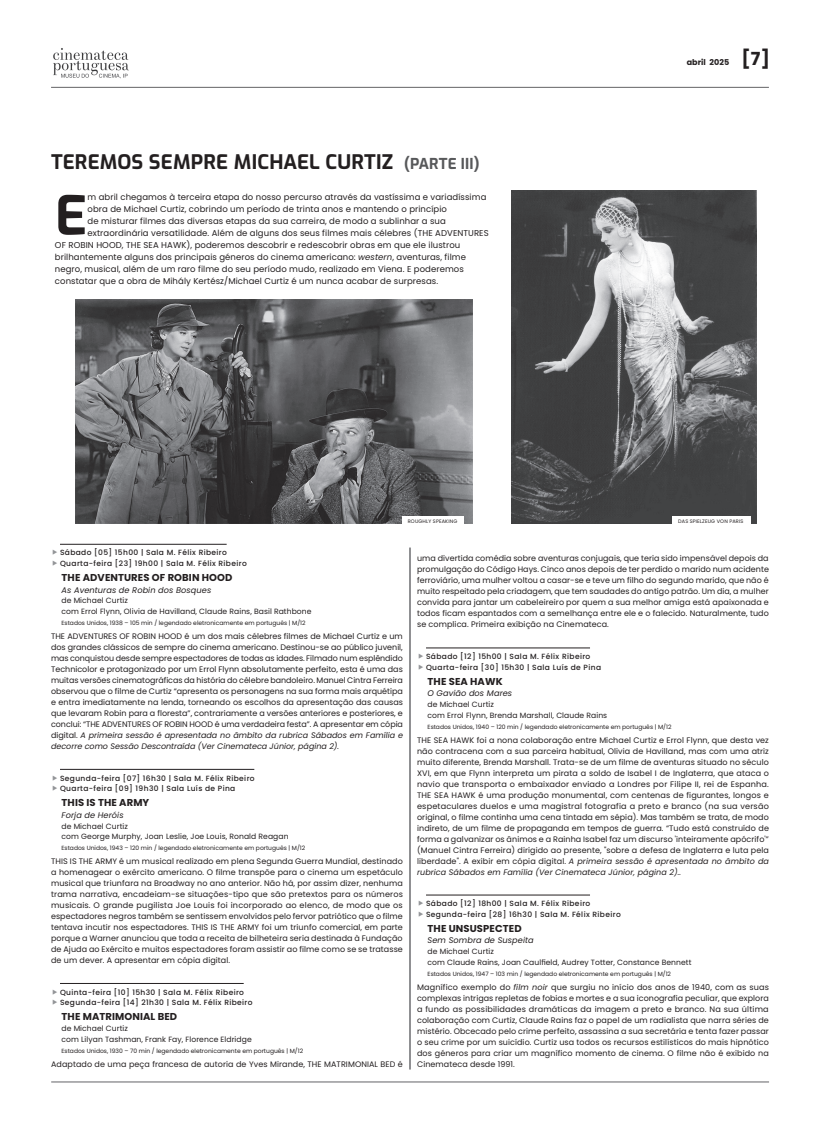
<style>
.page{position:relative;width:820px;height:1134px;background:#fff}
.page>*{position:absolute;margin:0;border:0;box-sizing:border-box;transform-origin:0 0}
.t1{font:700 53.8px "Exo";color:#231f20}
.t2{font:700 20px "Exo";letter-spacing:.01em;color:#231f20}
.t3{font:700 18px "Poppins";color:#231f20}
.t4{font:700 10px "Poppins";letter-spacing:.01em;color:#231f20}
.t5{font:8.5px "Poppins";letter-spacing:.01em;color:#231f20}
.t6{font:italic 8.2px "Poppins";letter-spacing:.01em;color:#231f20}
.t7{font:8px/11px "Poppins";letter-spacing:.01em;color:#231f20;text-align:justify}
.t8{font:700 8px "Poppins";letter-spacing:.01em;color:#231f20}
.t9{font:7.6px/10.8px "Poppins";letter-spacing:.01em;color:#231f20}
.t10{font:500 7.5px/10.7px "Poppins";letter-spacing:.05em;color:#231f20}
.t11{font:6px "Poppins";color:#231f20}
.t12{font:5px "Poppins";letter-spacing:.025em;color:#231f20}
.s1{font-size:15px;color:#57585a}
.s2{font-style:italic}
</style>
<div class="page">
<hr style="left:51px;top:87px;width:717px;height:1px;background:#636366">
<hr style="left:51px;top:1082px;width:717px;height:1px;background:#636366">
<img style="left:53px;top:48px;width:76px;height:31px">
<img style="left:75px;top:300px;width:397px;height:223px">
<img style="left:511px;top:191px;width:245px;height:332px">
<div style="left:672px;top:516px;width:79px;height:8px;background:#fff"></div>
<div style="left:402px;top:516px;width:61px;height:8px;background:#fff"></div>
<hr style="left:60px;top:544px;width:166px;height:1px;background:#231f20">
<hr style="left:60px;top:769px;width:194px;height:1px;background:#231f20">
<hr style="left:60px;top:983px;width:183px;height:1px;background:#231f20">
<hr style="left:426px;top:648px;width:163px;height:1px;background:#231f20">
<hr style="left:426px;top:895px;width:163px;height:1px;background:#231f20">
<hr style="left:409px;top:548px;width:1px;height:521px;background:#6c6d70">
<h2 class="t2" style="left:51px;top:147px;width:430px">TEREMOS SEMPRE MICHAEL CURTIZ <span class="s1">(PARTE III)</span></h2>
<h1 class="t1" style="left:55px;top:174px;width:34px">E</h1>
<p class="t5" style="left:88px;top:192px;width:400px">m abril chegamos à terceira etapa do nosso percurso através da vastíssima e variadíssima</p>
<p class="t5" style="left:88px;top:204px;width:361px">obra de Michael Curtiz, cobrindo um período de trinta anos e mantendo o princípio</p>
<p class="t5" style="left:88px;top:216px;width:360px">de misturar filmes das diversas etapas da sua carreira, de modo a sublinhar a sua</p>
<p class="t5" style="left:88px;top:228px;width:402px">extraordinária versatilidade. Além de alguns dos seus filmes mais célebres (THE ADVENTURES</p>
<p class="t5" style="left:55px;top:240px;width:407px">OF ROBIN HOOD, THE SEA HAWK), poderemos descobrir e redescobrir obras em que ele ilustrou</p>
<p class="t5" style="left:55px;top:252px;width:412px">brilhantemente alguns dos principais géneros do cinema americano: <span class="s2">western</span>, aventuras, filme</p>
<p class="t5" style="left:55px;top:264px;width:410px">negro, musical, além de um raro filme do seu período mudo, realizado em Viena. E poderemos</p>
<p class="t5" style="left:55px;top:276px;width:385px">constatar que a obra de Mihály Kertész/Michael Curtiz é um nunca acabar de surpresas.</p>
<p class="t8" style="left:686px;top:58px;width:44px">abril 2025</p>
<h3 class="t3" style="left:741px;top:48px;width:30px">[7]</h3>
<p class="t12" style="left:407px;top:518px;width:51px">ROUGHLY SPEAKING</p>
<p class="t12" style="left:678px;top:518px;width:67px">DAS SPIELZEUG VON PARIS</p>
<p class="t10" style="left:60px;top:547px;width:188px">Sábado [05] 15h00 | Sala M. Félix Ribeiro<br>Quarta-feira [23] 19h00 | Sala M. Félix Ribeiro</p>
<p class="t4" style="left:62px;top:572px;width:172px">THE ADVENTURES OF ROBIN HOOD</p>
<p class="t6" style="left:62px;top:585px;width:151px">As Aventuras de Robin dos Bosques</p>
<p class="t9" style="left:62px;top:595px;width:251px">de Michael Curtiz<br>com Errol Flynn, Olivia de Havilland, Claude Rains, Basil Rathbone</p>
<p class="t11" style="left:62px;top:619px;width:245px">Estados Unidos, 1938 – 105 min / legendado eletronicamente em português | M/12</p>
<p class="t7" style="left:51px;top:631px;width:353px">THE ADVENTURES OF ROBIN HOOD é um dos mais célebres filmes de Michael Curtiz e um dos grandes clássicos de sempre do cinema americano. Destinou-se ao público juvenil, mas conquistou desde sempre espectadores de todas as idades. Filmado num esplêndido Technicolor e protagonizado por um Errol Flynn absolutamente perfeito, esta é uma das muitas versões cinematográficas da história do célebre bandoleiro. Manuel Cintra Ferreira observou que o filme de Curtiz “apresenta os personagens na sua forma mais arquétipa e entra imediatamente na lenda, torneando os escolhos da apresentação das causas que levaram Robin para a floresta”, contrariamente a versões anteriores e posteriores, e conclui: “THE ADVENTURES OF ROBIN HOOD é uma verdadeira festa”. A apresentar em cópia digital. <span class="s2">A primeira sessão é apresentada no âmbito da rubrica Sábados em Família e decorre como Sessão Descontraída (Ver Cinemateca Júnior, página 2).</span></p>
<p class="t10" style="left:60px;top:773px;width:196px">Segunda-feira [07] 16h30 | Sala M. Félix Ribeiro<br>Quarta-feira [09] 19h30 | Sala Luís de Pina</p>
<p class="t4" style="left:62px;top:797px;width:89px">THIS IS THE ARMY</p>
<p class="t6" style="left:62px;top:810px;width:64px">Forja de Heróis</p>
<p class="t9" style="left:62px;top:820px;width:228px">de Michael Curtiz<br>com George Murphy, Joan Leslie, Joe Louis, Ronald Reagan</p>
<p class="t11" style="left:62px;top:844px;width:245px">Estados Unidos, 1943 – 120 min / legendado eletronicamente em português | M/12</p>
<p class="t7" style="left:51px;top:856px;width:353px">THIS IS THE ARMY é um musical realizado em plena Segunda Guerra Mundial, destinado a homenagear o exército americano. O filme transpõe para o cinema um espetáculo musical que triunfara na Broadway no ano anterior. Não há, por assim dizer, nenhuma trama narrativa, encadeiam-se situações-tipo que são pretextos para os números musicais. O grande pugilista Joe Louis foi incorporado ao elenco, de modo que os espectadores negros também se sentissem envolvidos pelo fervor patriótico que o filme tentava incutir nos espectadores. THIS IS THE ARMY foi um triunfo comercial, em parte porque a Warner anunciou que toda a receita de bilheteira seria destinada à Fundação de Ajuda ao Exército e muitos espectadores foram assistir ao filme como se se tratasse de um dever. A apresentar em cópia digital.</p>
<p class="t10" style="left:60px;top:987px;width:194px">Quinta-feira [10] 15h30 | Sala M. Félix Ribeiro<br>Segunda-feira [14] 21h30 | Sala M. Félix Ribeiro</p>
<p class="t4" style="left:62px;top:1011px;width:117px">THE MATRIMONIAL BED</p>
<p class="t9" style="left:62px;top:1023px;width:192px">de Michael Curtiz<br>com Lilyan Tashman, Frank Fay, Florence Eldridge</p>
<p class="t11" style="left:62px;top:1047px;width:243px">Estados Unidos, 1930 – 70 min / legendado eletronicamente em português | M/12</p>
<p class="t7" style="left:51px;top:1058px;width:353px">Adaptado de uma peça francesa de autoria de Yves Mirande, THE MATRIMONIAL BED é</p>
<p class="t7" style="left:417px;top:553px;width:353px">uma divertida comédia sobre aventuras conjugais, que teria sido impensável depois da promulgação do Código Hays. Cinco anos depois de ter perdido o marido num acidente ferroviário, uma mulher voltou a casar-se e teve um filho do segundo marido, que não é muito respeitado pela criadagem, que tem saudades do antigo patrão. Um dia, a mulher convida para jantar um cabeleireiro por quem a sua melhor amiga está apaixonada e todos ficam espantados com a semelhança entre ele e o falecido. Naturalmente, tudo se complica. Primeira exibição na Cinemateca.</p>
<p class="t10" style="left:426px;top:651px;width:176px">Sábado [12] 15h00 | Sala M. Félix Ribeiro<br>Quarta-feira [30] 15h30 | Sala Luís de Pina</p>
<p class="t4" style="left:427px;top:675px;width:77px">THE SEA HAWK</p>
<p class="t6" style="left:427px;top:689px;width:86px">O Gavião dos Mares</p>
<p class="t9" style="left:427px;top:699px;width:181px">de Michael Curtiz<br>com Errol Flynn, Brenda Marshall, Claude Rains</p>
<p class="t11" style="left:427px;top:723px;width:245px">Estados Unidos, 1940 – 120 min / legendado eletronicamente em português | M/12</p>
<p class="t7" style="left:417px;top:734px;width:353px">THE SEA HAWK foi a nona colaboração entre Michael Curtiz e Errol Flynn, que desta vez não contracena com a sua parceira habitual, Olivia de Havilland, mas com uma atriz muito diferente, Brenda Marshall. Trata-se de um filme de aventuras situado no século XVI, em que Flynn interpreta um pirata a soldo de Isabel I de Inglaterra, que ataca o navio que transporta o embaixador enviado a Londres por Filipe II, rei de Espanha.<br>THE SEA HAWK é uma produção monumental, com centenas de figurantes, longos e espetaculares duelos e uma magistral fotografia a preto e branco (na sua versão original, o filme continha uma cena tintada em sépia). Mas também se trata, de modo indireto, de um filme de propaganda em tempos de guerra. “Tudo está construído de forma a galvanizar os ânimos e a Rainha Isabel faz um discurso 'inteiramente apócrifo'” (Manuel Cintra Ferreira) dirigido ao presente, "sobre a defesa de Inglaterra e luta pela liberdade". A exibir em cópia digital. <span class="s2">A primeira sessão é apresentada no âmbito da rubrica Sábados em Família (Ver Cinemateca Júnior, página 2)..</span></p>
<p class="t10" style="left:426px;top:898px;width:196px">Sábado [12] 18h00 | Sala M. Félix Ribeiro<br>Segunda-feira [28] 16h30 | Sala M. Félix Ribeiro</p>
<p class="t4" style="left:427px;top:923px;width:95px">THE UNSUSPECTED</p>
<p class="t6" style="left:427px;top:936px;width:108px">Sem Sombra de Suspeita</p>
<p class="t9" style="left:427px;top:946px;width:265px">de Michael Curtiz<br>com Claude Rains, Joan Caulfield, Audrey Totter, Constance Bennett</p>
<p class="t11" style="left:427px;top:970px;width:245px">Estados Unidos, 1947 – 103 min / legendado eletronicamente em português | M/12</p>
<p class="t7" style="left:417px;top:981px;width:353px">Magnífico exemplo do <span class="s2">film noir</span> que surgiu no início dos anos de 1940, com as suas complexas intrigas repletas de fobias e mortes e a sua iconografia peculiar, que explora a fundo as possibilidades dramáticas da imagem a preto e branco. Na sua última colaboração com Curtiz, Claude Rains faz o papel de um radialista que narra séries de mistério. Obcecado pelo crime perfeito, assassina a sua secretária e tenta fazer passar o seu crime por um suicídio. Curtiz usa todos os recursos estilísticos do mais hipnótico dos géneros para criar um magnífico momento de cinema. O filme não é exibido na Cinemateca desde 1991.</p>
</div>
